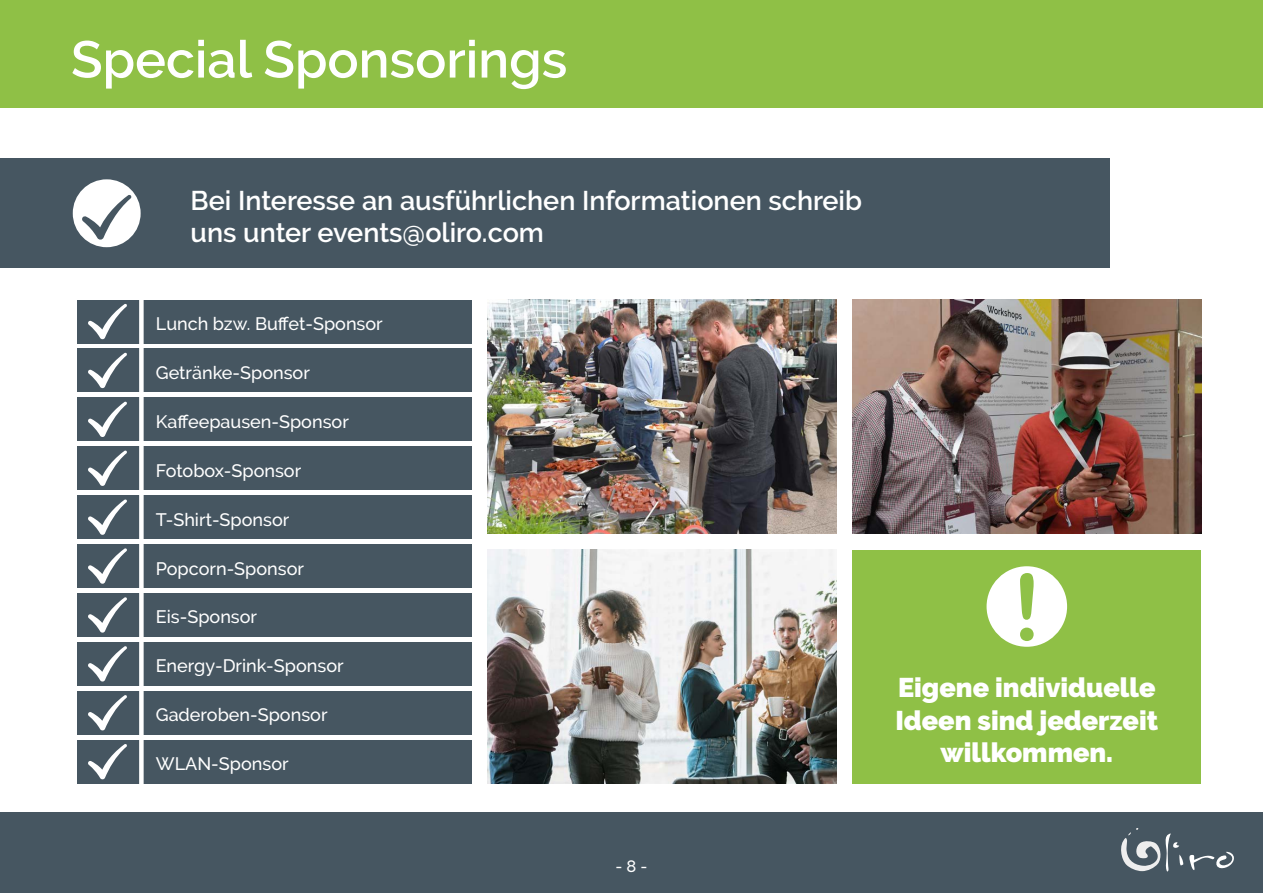
<style>
.page{position:relative;width:1263px;height:893px;background:#fff}
.page>*{position:absolute;margin:0;border:0;box-sizing:border-box;transform-origin:0 0}
.t1{font:91.95px "Arial Rounded MT Bold";color:#8fc148}
.t2{font:600 51.75px "Raleway";color:#fff}
.t3{font:600 27px/32.4px "Raleway";color:#fff}
.t4{font:900 27px/32.4px "Raleway";color:#fff;text-align:center}
.t5{font:500 18px "Raleway";color:#fff}
.t6{font:500 16.5px "Raleway";color:#fff}
</style>
<div class="page">
<div style="left:0;top:812px;width:1263px;height:81px;background:#465661"></div>
<div style="left:0;top:0;width:1263px;height:107px;background:#8fc046"></div>
<svg style="left:1121px;top:828px;width:113px;height:44px"></svg>
<div style="left:78px;top:300px;width:394px;height:43px;background:#465661"></div>
<div style="left:78px;top:349px;width:394px;height:43px;background:#465661"></div>
<div style="left:78px;top:398px;width:394px;height:43px;background:#465661"></div>
<div style="left:78px;top:446px;width:394px;height:44px;background:#465661"></div>
<div style="left:78px;top:495px;width:394px;height:44px;background:#465661"></div>
<div style="left:78px;top:544px;width:394px;height:44px;background:#465661"></div>
<div style="left:78px;top:593px;width:394px;height:44px;background:#465661"></div>
<div style="left:78px;top:642px;width:394px;height:44px;background:#465661"></div>
<div style="left:78px;top:691px;width:394px;height:44px;background:#465661"></div>
<div style="left:78px;top:740px;width:394px;height:43px;background:#465661"></div>
<div style="left:139px;top:300px;width:5px;height:491px;background:#fff"></div>
<img style="left:488px;top:300px;width:349px;height:234px">
<img style="left:488px;top:550px;width:349px;height:233px">
<img style="left:852px;top:300px;width:349px;height:234px">
<div style="left:852px;top:550px;width:349px;height:233px;background:#8fc046"></div>
<svg style="left:88px;top:304px;width:39px;height:36px"></svg>
<svg style="left:88px;top:353px;width:39px;height:36px"></svg>
<svg style="left:88px;top:402px;width:39px;height:35px"></svg>
<svg style="left:88px;top:450px;width:39px;height:36px"></svg>
<svg style="left:88px;top:499px;width:39px;height:36px"></svg>
<svg style="left:88px;top:548px;width:39px;height:36px"></svg>
<svg style="left:88px;top:597px;width:39px;height:36px"></svg>
<svg style="left:88px;top:646px;width:39px;height:36px"></svg>
<svg style="left:88px;top:695px;width:39px;height:36px"></svg>
<svg style="left:88px;top:744px;width:39px;height:36px"></svg>
<div style="left:0;top:159px;width:1110px;height:109px;background:#465661"></div>
<div style="left:73px;top:179px;width:68px;height:68px;background:#fff;border-radius:50%"></div>
<svg style="left:82px;top:195px;width:50px;height:45px"></svg>
<div style="left:986px;top:566px;width:81px;height:81px;background:#fff;border-radius:50%"></div>
<h2 class="t2" style="left:71px;top:30px;width:498px">Special Sponsorings</h2>
<h3 class="t3" style="left:191px;top:184px;width:673px">Bei Interesse an ausführlichen Informationen schreib uns unter events@oliro.com</h3>
<p class="t5" style="left:156px;top:313px;width:228px">Lunch bzw. Buffet-Sponsor</p>
<p class="t5" style="left:156px;top:362px;width:156px">Getränke-Sponsor</p>
<p class="t5" style="left:156px;top:411px;width:195px">Kaffeepausen-Sponsor</p>
<p class="t5" style="left:156px;top:460px;width:147px">Fotobox-Sponsor</p>
<p class="t5" style="left:156px;top:509px;width:135px">T-Shirt-Sponsor</p>
<p class="t5" style="left:156px;top:558px;width:150px">Popcorn-Sponsor</p>
<p class="t5" style="left:156px;top:607px;width:103px">Eis-Sponsor</p>
<p class="t5" style="left:156px;top:656px;width:189px">Energy-Drink-Sponsor</p>
<p class="t5" style="left:156px;top:705px;width:173px">Gaderoben-Sponsor</p>
<p class="t5" style="left:156px;top:753px;width:134px">WLAN-Sponsor</p>
<p class="t6" style="left:615px;top:856px;width:34px">- 8 -</p>
<h1 class="t1" style="left:1011px;top:553px;width:32px">!</h1>
<h3 class="t4" style="left:895px;top:672px;width:264px">Eigene individuelle<br>Ideen sind jederzeit willkommen.</h3>
</div>
